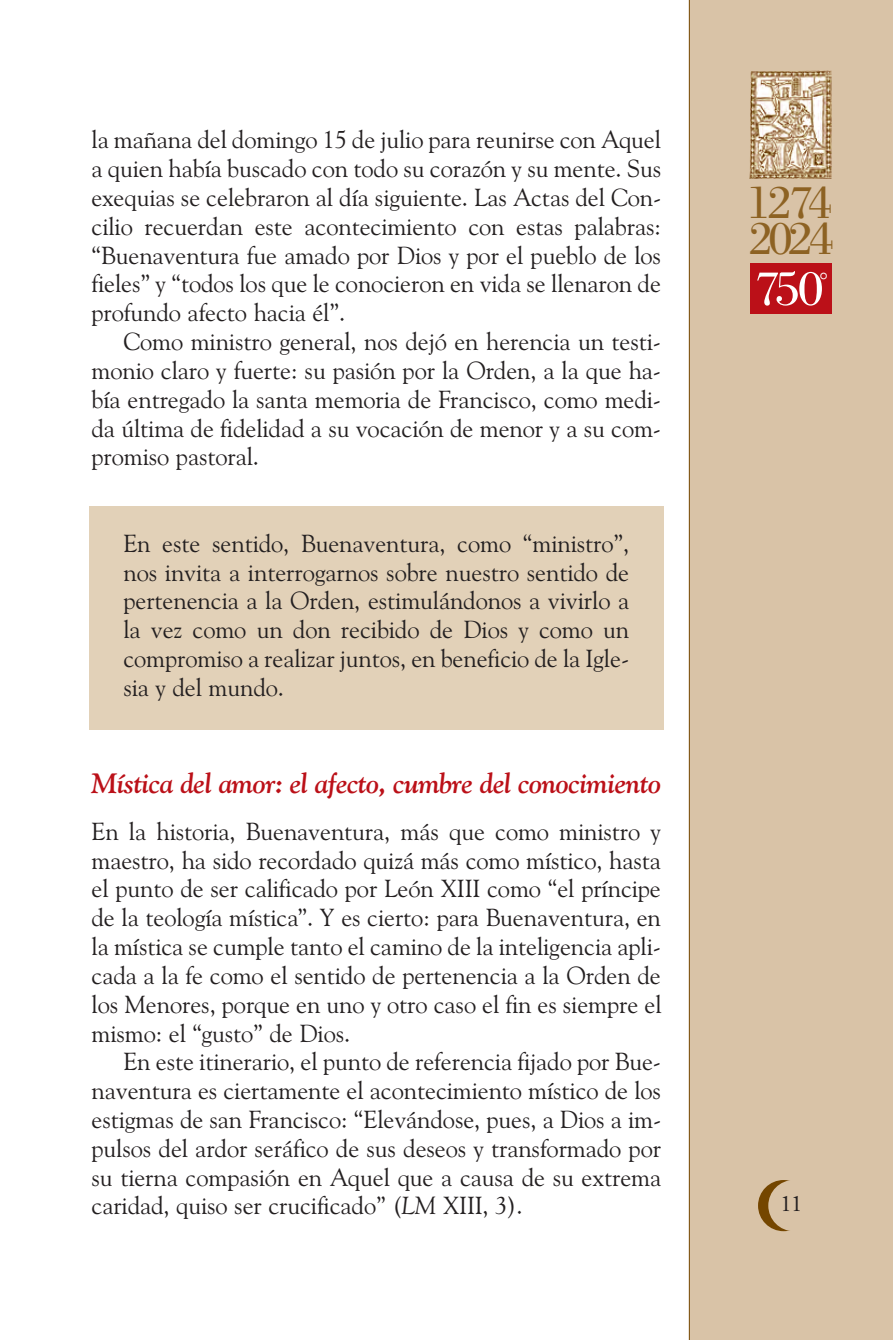
<style>
.page{position:relative;width:893px;height:1340px;background:#fff}
.page>*{position:absolute;margin:0;border:0;box-sizing:border-box;transform-origin:0 0}
.t1{font:51.98px "Bodoni BT";color:#fff}
.t2{font:49.5px/36.2px "Bodoni BT";letter-spacing:-.08em;color:#8d6223}
.t3{font:italic 700 28.12px "Goudy Old Style BT";letter-spacing:-.015em;color:#bb1018}
.t4{font:24.75px/28.8px "Goudy Old Style BT";letter-spacing:-.005em;color:#231f20;text-align:justify}
.t5{font:23.62px "Adobe Garamond";color:#231f20}
.s1{font-style:italic}
</style>
<div class="page">
<div style="left:89px;top:506px;width:574px;height:223px;background:#e2d1b8"></div>
<div style="left:689px;top:0;width:204px;height:1339px;background:#d9c3a7"></div>
<div style="left:750px;top:263px;width:81px;height:50px;background:#bb1018"></div>
<hr style="left:689px;top:0;width:1px;height:1339px;background:#744600">
<div style="left:758px;top:1179px;width:51px;height:52px;background:#744600;border-radius:50%"></div>
<div style="left:768px;top:1179px;width:51px;height:52px;background:#d9c3a7;border-radius:50%"></div>
<img style="left:749px;top:70px;width:83px;height:109px">
<p class="t4" style="left:92px;top:127px;width:571px">la mañana del domingo 15 de julio para reunirse con Aquel a quien había buscado con todo su corazón y su mente. Sus exequias se celebraron al día siguiente. Las Actas del Con&shy;cilio recuerdan este acontecimiento con estas palabras: “Buenaventura fue amado por Dios y por el pueblo de los fieles” y “todos los que le conocieron en vida se llenaron de profundo afecto hacia él”.</p>
<p class="t4" style="left:92px;top:329px;width:571px;text-indent:32px">Como ministro general, nos dejó en herencia un testi&shy;monio claro y fuerte: su pasión por la Orden, a la que ha&shy;bía entregado la santa memoria de Francisco, como medi&shy;da última de fidelidad a su vocación de menor y a su com&shy;promiso pastoral.</p>
<p class="t4" style="left:123px;top:530px;width:507px">En este sentido, Buenaventura, como “ministro”, nos invita a interrogarnos sobre nuestro sentido de pertenencia a la Orden, estimulándonos a vivirlo a la vez como un don recibido de Dios y como un compromiso a realizar juntos, en beneficio de la Igle&shy;sia y del mundo.</p>
<p class="t3" style="left:92px;top:771px;width:571px">Mística del amor: el afecto, cumbre del conocimiento</p>
<p class="t4" style="left:92px;top:818px;width:572px">En la historia, Buenaventura, más que como ministro y maestro, ha sido recordado quizá más como místico, hasta el punto de ser calificado por León XIII como “el príncipe de la teología mística”. Y es cierto: para Buenaventura, en la mística se cumple tanto el camino de la inteligencia apli&shy;cada a la fe como el sentido de pertenencia a la Orden de los Menores, porque en uno y otro caso el fin es siempre el mismo: el “gusto” de Dios.</p>
<p class="t4" style="left:92px;top:1049px;width:571px;text-indent:32px">En este itinerario, el punto de referencia fijado por Bue&shy;naventura es ciertamente el acontecimiento místico de los estigmas de san Francisco: “Elevándose, pues, a Dios a im&shy;pulsos del ardor seráfico de sus deseos y transformado por su tierna compasión en Aquel que a causa de su extrema caridad, quiso ser crucificado” (<span class="s1">LM</span> XIII, 3).</p>
<h2 class="t2" style="left:747px;top:189px;width:89px">1274<br>2024</h2>
<h1 class="t1" style="left:755px;top:270px;width:74px">750<sup>°</sup></h1>
<p class="t5" style="left:780px;top:1193px;width:24px">11</p>
</div>
